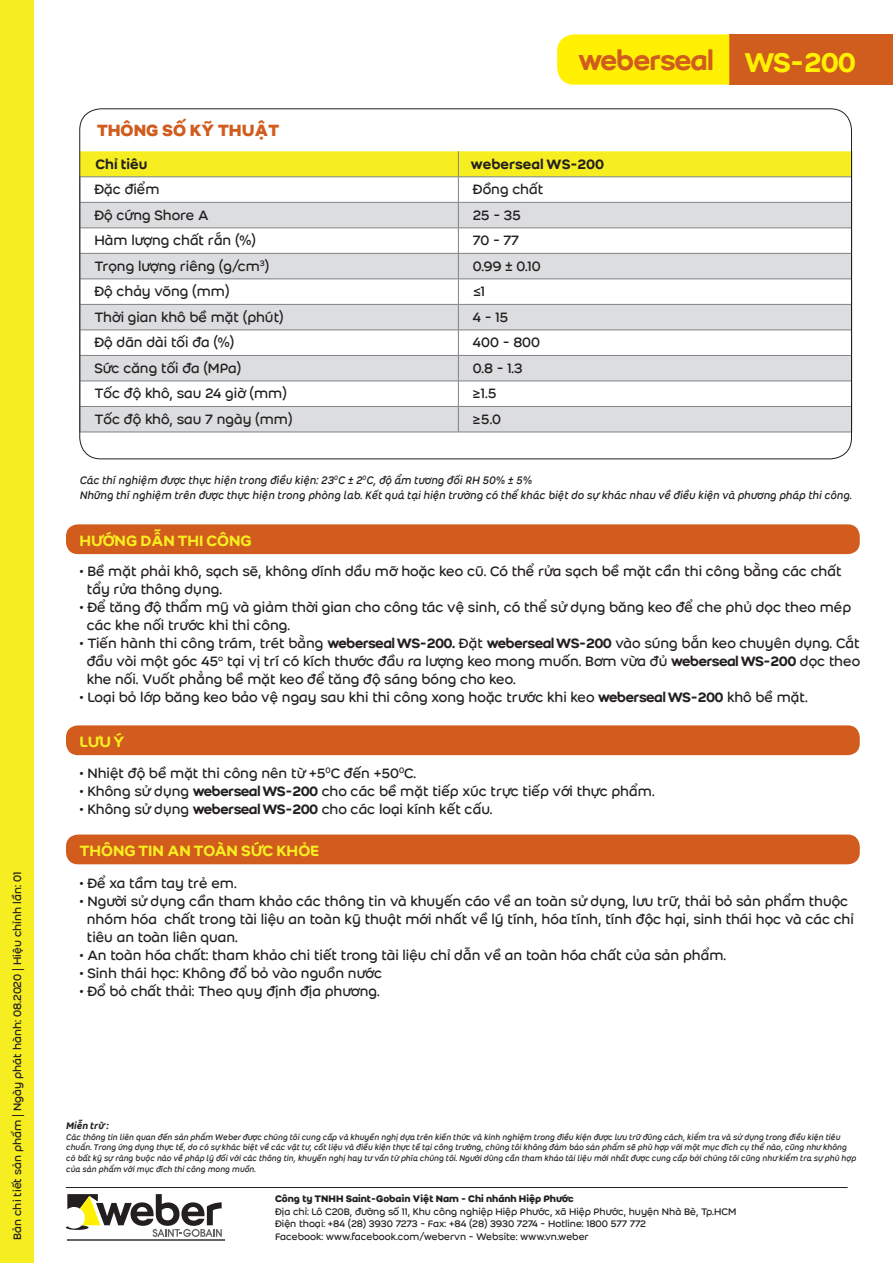
<style>
.page{position:relative;width:893px;height:1263px;background:#fff}
.page>*{position:absolute;margin:0;border:0;box-sizing:border-box;transform-origin:0 0}
.t1{font:30px "Weber Name";color:#d05c1d}
.t2{font:30px "Weber Name";color:#fff101}
.t3{font:700 18px "Weber";color:#d05c1d}
.t4{font:500 16.5px "Weber";color:#f7ee22}
.t5{font:15px "Weber";color:#231f20}
.t6{font:500 15px "Weber";color:#231f20}
.t7{font:italic 12px "Weber";color:#231f20}
.t8{font:12px "Weber";color:#231f20}
.t9{font:10.5px "Weber";color:#231f20}
.t10{font:700 10.5px "Weber";color:#231f20}
.t11{font:italic 500 10.5px "Weber";color:#231f20}
.t12{font:italic 9px/10.8px "Weber";color:#231f20}
.s1{font-family:"Weber Name"}
</style>
<div class="page">
<div style="left:0;top:0;width:33px;height:1263px;background:#f7ee22"></div>
<hr style="left:66px;top:1187px;width:782px;height:1px;background:#231f20">
<hr style="left:67px;top:1239px;width:158px;height:2px;background:#636366">
<svg style="left:66px;top:1194px;width:156px;height:43px"></svg>
<div style="left:66px;top:834px;width:794px;height:30px;background:#d15c1d;border-radius:12px"></div>
<div style="left:66px;top:725px;width:794px;height:30px;background:#d15c1d;border-radius:12px"></div>
<div style="left:66px;top:524px;width:794px;height:30px;background:#d15c1d;border-radius:12px"></div>
<div style="left:729px;top:34px;width:164px;height:51px;background:#d05c1d"></div>
<div style="left:557px;top:34px;width:172px;height:51px;background:#fff101"></div>
<svg style="left:81px;top:151px;width:769px;height:281px"></svg>
<hr style="left:80px;top:432px;width:378px;height:1px;background:#808285">
<hr style="left:458px;top:432px;width:394px;height:1px;background:#808285">
<p class="t8" style="left:9px;top:1240px;width:370px;rotate:-90deg">Bản chi tiết sản phẩm | Ngày phát hành: 08.2020 | Hiệu chỉnh lần: 01</p>
<p class="t1" style="left:578px;top:37px;width:136px">WEBERSEAL</p>
<p class="t2" style="left:744px;top:40px;width:112px">WS-200</p>
<p class="t3" style="left:97px;top:117px;width:184px">THÔNG SỐ KỸ THUẬT</p>
<p class="t6" style="left:95px;top:153px;width:54px">Chỉ tiêu</p>
<p class="t6" style="left:470px;top:153px;width:135px">weberseal WS-200</p>
<p class="t5" style="left:94px;top:179px;width:67px">Đặc điểm</p>
<p class="t5" style="left:473px;top:179px;width:72px">Đồng chất</p>
<p class="t5" style="left:94px;top:204px;width:116px">Độ cứng Shore A</p>
<p class="t5" style="left:473px;top:204px;width:50px">25 - 35</p>
<p class="t5" style="left:94px;top:230px;width:163px">Hàm lượng chất rắn (%)</p>
<p class="t5" style="left:473px;top:230px;width:47px">70 - 77</p>
<p class="t5" style="left:94px;top:255px;width:176px">Trọng lượng riêng (g/cm<sup>3</sup>)</p>
<p class="t5" style="left:473px;top:255px;width:69px">0.99 ± 0.10</p>
<p class="t5" style="left:94px;top:281px;width:137px">Độ chảy võng (mm)</p>
<p class="t5" style="left:473px;top:281px;width:14px">≤1</p>
<p class="t5" style="left:94px;top:306px;width:191px">Thời gian khô bề mặt (phút)</p>
<p class="t5" style="left:473px;top:306px;width:37px">4 - 15</p>
<p class="t5" style="left:94px;top:332px;width:141px">Độ dãn dài tối đa (%)</p>
<p class="t5" style="left:473px;top:332px;width:69px">400 - 800</p>
<p class="t5" style="left:94px;top:357px;width:148px">Sức căng tối đa (MPa)</p>
<p class="t5" style="left:473px;top:357px;width:51px">0.8 - 1.3</p>
<p class="t5" style="left:94px;top:383px;width:194px">Tốc độ khô, sau 24 giờ (mm)</p>
<p class="t5" style="left:473px;top:383px;width:25px">≥1.5</p>
<p class="t5" style="left:94px;top:408px;width:200px">Tốc độ khô, sau 7 ngày (mm)</p>
<p class="t5" style="left:473px;top:408px;width:30px">≥5.0</p>
<p class="t7" style="left:79px;top:472px;width:454px">Các thí nghiệm được thực hiện trong điều kiện: 23<sup>0</sup>C ± 2<sup>0</sup>C, độ ẩm tương đối RH 50% ± 5%</p>
<p class="t7" style="left:79px;top:486px;width:774px">Những thí nghiệm trên được thực hiện trong phòng lab. Kết quả tại hiện trường có thể khác biệt do sự khác nhau về điều kiện và phương pháp thi công.</p>
<p class="t4" style="left:79px;top:528px;width:174px">HƯỚNG DẪN THI CÔNG</p>
<p class="t5" style="left:79px;top:561px;width:764px">• Bề mặt phải khô, sạch sẽ, không dính dầu mỡ hoặc keo cũ. Có thể rửa sạch bề mặt cần thi công bằng các chất</p>
<p class="t5" style="left:87px;top:579px;width:137px">tẩy rửa thông dụng.</p>
<p class="t5" style="left:79px;top:597px;width:773px">• Để tăng độ thẩm mỹ và giảm thời gian cho công tác vệ sinh, có thể sử dụng băng keo để che phủ dọc theo mép</p>
<p class="t5" style="left:87px;top:615px;width:205px">các khe nối trước khi thi công.</p>
<p class="t5" style="left:79px;top:633px;width:782px">• Tiến hành thi công trám, trét bằng <span class="s1">WEBERSEAL WS-200.</span> Đặt <span class="s1">WEBERSEAL WS-200</span> vào súng bắn keo chuyên dụng. Cắt</p>
<p class="t5" style="left:87px;top:651px;width:775px">đầu vòi một góc 45<sup>o</sup> tại vị trí có kích thước đầu ra lượng keo mong muốn. Bơm vừa đủ <span class="s1">WEBERSEAL WS-200</span> dọc theo</p>
<p class="t5" style="left:87px;top:669px;width:430px">khe nối. Vuốt phẳng bề mặt keo để tăng độ sáng bóng cho keo.</p>
<p class="t5" style="left:79px;top:687px;width:730px">• Loại bỏ lớp băng keo bảo vệ ngay sau khi thi công xong hoặc trước khi keo <span class="s1">WEBERSEAL WS-200</span> khô bề mặt.</p>
<p class="t4" style="left:79px;top:729px;width:47px">LƯU Ý</p>
<p class="t5" style="left:79px;top:763px;width:338px">• Nhiệt độ bề mặt thi công nên từ +5<sup>0</sup>C đến +50<sup>0</sup>C.</p>
<p class="t5" style="left:79px;top:781px;width:577px">• Không sử dụng <span class="s1">WEBERSEAL WS-200</span> cho các bề mặt tiếp xúc trực tiếp với thực phẩm.</p>
<p class="t5" style="left:79px;top:799px;width:414px">• Không sử dụng <span class="s1">WEBERSEAL WS-200</span> cho các loại kính kết cấu.</p>
<p class="t4" style="left:79px;top:838px;width:242px">THÔNG TIN AN TOÀN SỨC KHỎE</p>
<p class="t5" style="left:79px;top:873px;width:159px">• Để xa tầm tay trẻ em.</p>
<p class="t5" style="left:79px;top:891px;width:770px">• Người sử dụng cần tham khảo các thông tin và khuyến cáo về an toàn sử dụng, lưu trữ, thải bỏ sản phẩm thuộc</p>
<p class="t5" style="left:87px;top:909px;width:769px">nhóm hóa chất trong tài liệu an toàn kỹ thuật mới nhất về lý tính, hóa tính, tính độc hại, sinh thái học và các chỉ</p>
<p class="t5" style="left:87px;top:927px;width:153px">tiêu an toàn liên quan.</p>
<p class="t5" style="left:79px;top:945px;width:648px">• An toàn hóa chất: tham khảo chi tiết trong tài liệu chỉ dẫn về an toàn hóa chất của sản phẩm.</p>
<p class="t5" style="left:79px;top:963px;width:304px">• Sinh thái học: Không đổ bỏ vào nguồn nước</p>
<p class="t5" style="left:79px;top:981px;width:302px">• Đổ bỏ chất thải: Theo quy định địa phương.</p>
<p class="t11" style="left:66px;top:1118px;width:44px">Miễn trừ :</p>
<p class="t12" style="left:66px;top:1131px;width:791px">Các thông tin liên quan đến sản phẩm Weber được chúng tôi cung cấp và khuyến nghị dựa trên kiến thức và kinh nghiệm trong điều kiện được lưu trữ đúng cách, kiểm tra và sử dụng trong điều kiện tiêu chuẩn. Trong ứng dụng thực tế, do có sự khác biệt về các vật tư, cốt liệu và điều kiện thực tế tại công trường, chúng tôi không đảm bảo sản phẩm sẽ phù hợp với một mục đích cụ thể nào, cũng như không có bất kỳ sự ràng buộc nào về pháp lý đối với các thông tin, khuyến nghị hay tư vấn từ phía chúng tôi. Người dùng cần tham khảo tài liệu mới nhất được cung cấp bởi chúng tôi cũng như kiểm tra sự phù hợp của sản phẩm với mục đích thi công mong muốn.</p>
<p class="t10" style="left:275px;top:1190px;width:300px">Công ty TNHH Saint-Gobain Việt Nam - Chi nhánh Hiệp Phước</p>
<p class="t9" style="left:275px;top:1204px;width:463px">Địa chỉ: Lô C20B, đường số 11, Khu công nghiệp Hiệp Phước, xã Hiệp Phước, huyện Nhà Bè, Tp.HCM</p>
<p class="t9" style="left:275px;top:1216px;width:373px">Điện thoại: +84 (28) 3930 7273 - Fax: +84 (28) 3930 7274 - Hotline: 1800 577 772</p>
<p class="t9" style="left:275px;top:1229px;width:315px">Facebook: www.facebook.com/webervn - Website: www.vn.weber</p>
</div>
